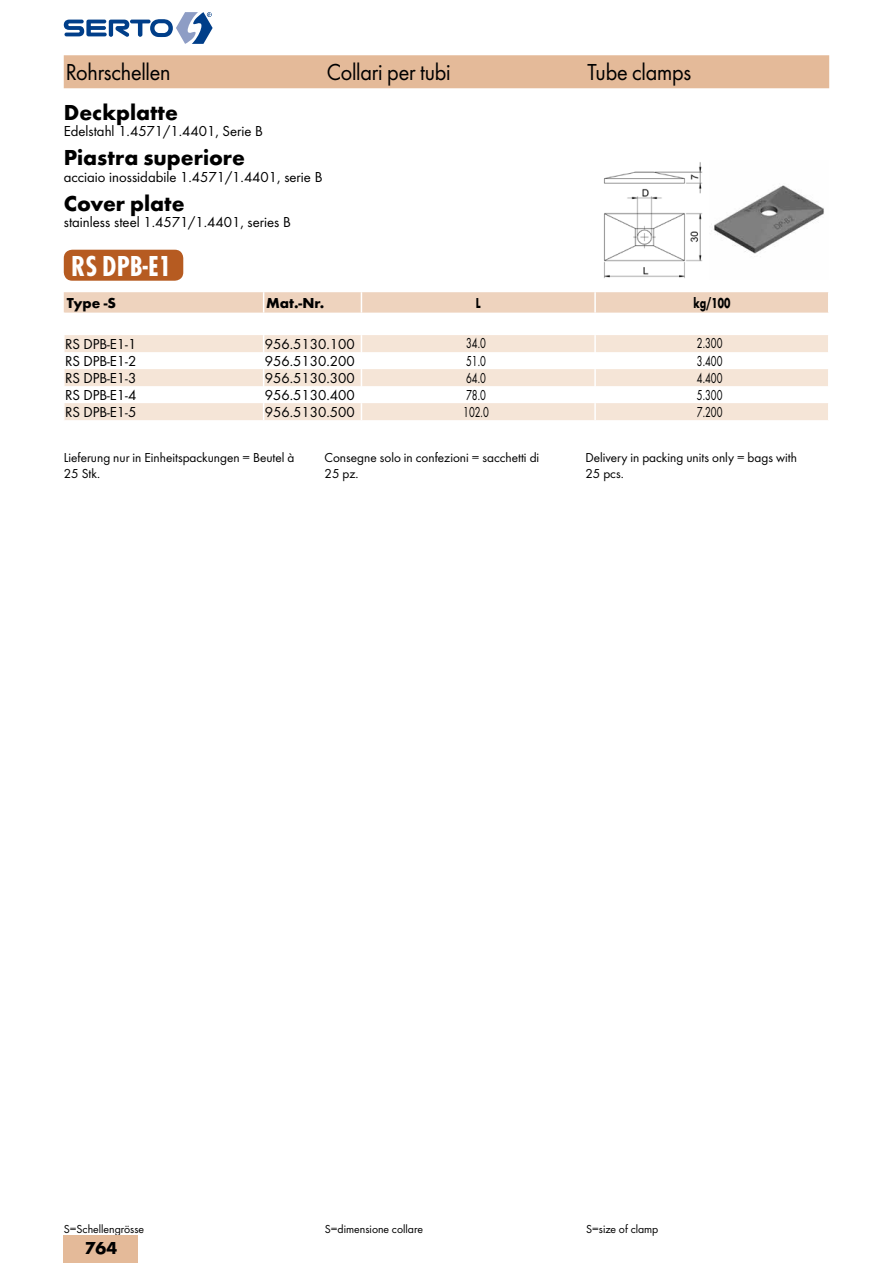
<style>
.page{position:relative;width:893px;height:1263px;background:#fff}
.page>*{position:absolute;margin:0;border:0;box-sizing:border-box;transform-origin:0 0}
.t1{font:700 30px "Futura Con";color:#fff}
.t2{font:24px "Futura Boo";letter-spacing:-.01em;color:#000;scale:.94 1}
.t3{font:700 22.5px "Futura";color:#000}
.t4{font:700 18px "Futura";color:#000}
.t5{font:15px "Futura Boo";color:#000}
.t6{font:15px "Futura Boo";color:#000;scale:.7 1}
.t7{font:700 15px "Futura";color:#000}
.t8{font:700 15px "Futura";color:#000;scale:.7 1}
.t9{font:13.5px/16.2px "Futura Boo";color:#000}
.t10{font:12px "Futura Boo";color:#000}
</style>
<div class="page">
<div style="left:63px;top:55px;width:767px;height:34px;background:#e4ba99"></div>
<svg style="left:64px;top:12px;width:149px;height:32px"></svg>
<svg style="left:63px;top:249px;width:766px;height:171px"></svg>
<img style="left:600px;top:162px;width:105px;height:117px">
<img style="left:710px;top:185px;width:119px;height:94px">
<div style="left:64px;top:250px;width:119px;height:31px;background:#b65b21;border-radius:9px"></div>
<div style="left:64px;top:1235px;width:74px;height:28px;background:#e4ba99"></div>
<h2 class="t2" style="left:66px;top:57px;width:113px">Rohrschellen</h2>
<h2 class="t2" style="left:327px;top:57px;width:133px">Collari per tubi</h2>
<h2 class="t2" style="left:587px;top:57px;width:112px">Tube clamps</h2>
<h3 class="t3" style="left:64px;top:98px;width:116px">Deckplatte</h3>
<p class="t5" style="left:64px;top:122px;width:201px">Edelstahl 1.4571/ 1.4401, Serie B</p>
<h3 class="t3" style="left:64px;top:144px;width:183px">Piastra superiore</h3>
<p class="t5" style="left:64px;top:168px;width:260px">acciaio inossidabile 1.4571/ 1.4401, serie B</p>
<h3 class="t3" style="left:64px;top:189px;width:122px">Cover plate</h3>
<p class="t5" style="left:64px;top:213px;width:229px">stainless steel 1.4571/ 1.4401, series B</p>
<h1 class="t1" style="left:71px;top:248px;width:102px">RS DPB-E1</h1>
<p class="t7" style="left:67px;top:294px;width:51px">Type -S</p>
<p class="t7" style="left:266px;top:294px;width:60px">Mat.-Nr.</p>
<p class="t8" style="left:476px;top:294px;width:9px">L</p>
<p class="t8" style="left:694px;top:294px;width:54px">kg/100</p>
<p class="t5" style="left:65px;top:335px;width:73px">RS DPB-E1-1</p>
<p class="t5" style="left:265px;top:335px;width:91px">956.5130.100</p>
<p class="t6" style="left:466px;top:335px;width:30px">34.0</p>
<p class="t6" style="left:697px;top:335px;width:38px">2.300</p>
<p class="t5" style="left:65px;top:352px;width:73px">RS DPB-E1-2</p>
<p class="t5" style="left:265px;top:352px;width:91px">956.5130.200</p>
<p class="t6" style="left:466px;top:352px;width:30px">51.0</p>
<p class="t6" style="left:697px;top:352px;width:38px">3.400</p>
<p class="t5" style="left:65px;top:369px;width:73px">RS DPB-E1-3</p>
<p class="t5" style="left:265px;top:369px;width:91px">956.5130.300</p>
<p class="t6" style="left:466px;top:369px;width:30px">64.0</p>
<p class="t6" style="left:697px;top:369px;width:38px">4.400</p>
<p class="t5" style="left:65px;top:386px;width:73px">RS DPB-E1-4</p>
<p class="t5" style="left:265px;top:386px;width:91px">956.5130.400</p>
<p class="t6" style="left:466px;top:386px;width:30px">78.0</p>
<p class="t6" style="left:697px;top:386px;width:38px">5.300</p>
<p class="t5" style="left:65px;top:403px;width:73px">RS DPB-E1-5</p>
<p class="t5" style="left:265px;top:403px;width:91px">956.5130.500</p>
<p class="t6" style="left:463px;top:403px;width:38px">102.0</p>
<p class="t6" style="left:697px;top:403px;width:38px">7.200</p>
<p class="t9" style="left:64px;top:449px;width:232px">Lieferung nur in Einheitspackungen = Beutel à<br>25 Stk.</p>
<p class="t9" style="left:325px;top:449px;width:216px">Consegne solo in confezioni = sacchetti di<br>25 pz.</p>
<p class="t9" style="left:585px;top:449px;width:213px">Delivery in packing units only = bags with<br>25 pcs.</p>
<p class="t10" style="left:64px;top:1222px;width:82px">S=Schellengrösse</p>
<p class="t10" style="left:325px;top:1222px;width:100px">S=dimensione collare</p>
<p class="t10" style="left:586px;top:1222px;width:74px">S=size of clamp</p>
<p class="t4" style="left:85px;top:1237px;width:34px">764</p>
</div>
